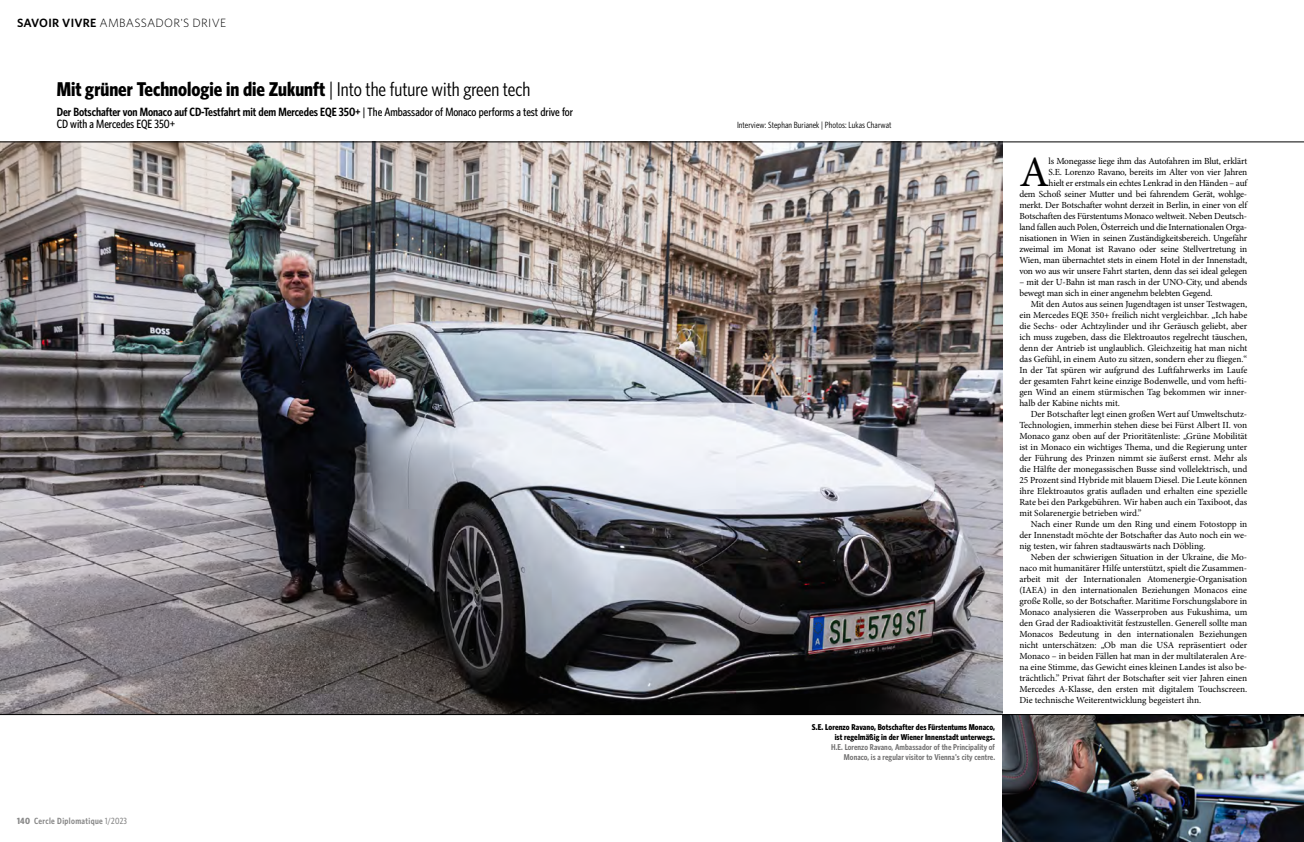
<style>
.page{position:relative;width:1304px;height:842px;background:#fff}
.page>*{position:absolute;margin:0;border:0;box-sizing:border-box;transform-origin:0 0}
.t1{font:43.1px "Minion Pro";color:#000}
.t2{font:700 20px "Whitney Condensed";color:#000}
.t3{font:500 12px/12px "Whitney Condensed";letter-spacing:-.005em;color:#000}
.t4{font:300 12px "Whitney";letter-spacing:.02em;color:#000}
.t5{font:9.3px/11px "Minion Pro";letter-spacing:-.015em;color:#000;text-align:justify}
.t6{font:9px "Whitney Condensed";letter-spacing:.01em;color:#000}
.t7{font:600 9px "Whitney Condensed";letter-spacing:.04em;color:#878787}
.t8{font:700 8.5px/10px "Whitney Condensed";letter-spacing:.01em;color:#000;text-align:right}
.t9{font:600 8.5px/10px "Whitney Condensed";letter-spacing:.01em;color:#706f6f;text-align:right}
.s1{font-weight:600}
.s2{font-weight:400}
.s3{font-weight:700}
.s4{font-weight:500}
</style>
<div class="page">
<img style="left:1002px;top:715px;width:302px;height:127px">
<img style="left:0;top:143px;width:1002px;height:571px">
<hr style="left:0;top:142px;width:1304px;height:1px;background:#000">
<hr style="left:0;top:714px;width:1304px;height:1px;background:#000">
<p class="t4" style="left:17px;top:14px;width:211px"><span class="s1">SAVOIR VIVRE</span> AMBASSADOR'S DRIVE</p>
<h2 class="t2" style="left:57px;top:76px;width:475px">Mit grüner Technologie in die Zukunft <span class="s2">| Into the future with green tech</span></h2>
<p class="t3" style="left:57px;top:105px;width:518px"><span class="s1">Der Botschafter von Monaco auf CD-Testfahrt mit dem Mercedes EQE 350+</span> | The Ambassador of Monaco performs a test drive for<br>CD with a Mercedes EQE 350+</p>
<p class="t7" style="left:17px;top:815px;width:112px"><span class="s3">140</span> Cercle Diplomatique <span class="s4">1/2023</span></p>
<p class="t6" style="left:737px;top:119px;width:156px">Interview: Stephan Burianek | Photos: Lukas Charwat</p>
<p class="t8" style="left:812px;top:721px;width:185px">S.E. Lorenzo Ravano, Botschafter des Fürstentums Monaco, ist regelmäßig in der Wiener Innenstadt unterwegs.</p>
<p class="t9" style="left:831px;top:741px;width:165px">H.E. Lorenzo Ravano, Ambassador of the Principality of<br>Monaco, is a regular visitor to Vienna's city centre.</p>
<h1 class="t1" style="left:1019px;top:143px;width:31px">A</h1>
<p class="t5" style="left:1019px;top:155px;width:229px;text-align:right">ls Monegasse liege ihm das Autofahren im Blut, erklärt<br>S.E. Lorenzo Ravano, bereits im Alter von vier Jahren<br>hielt er erstmals ein echtes Lenkrad in den Händen – auf<br>dem Schoß seiner Mutter und bei fahrendem Gerät, wohlge&shy;merkt. Der Botschafter wohnt derzeit in Berlin, in einer von elf Botschaften des Fürstentums Monaco weltweit. Neben Deutsch&shy;land fallen auch Polen, Österreich und die Internationalen Orga&shy;nisationen in Wien in seinen Zuständigkeitsbereich. Ungefähr zweimal im Monat ist Ravano oder seine Stellvertretung in Wien, man übernachtet stets in einem Hotel in der Innenstadt, von wo aus wir unsere Fahrt starten, denn das sei ideal gelegen</p>
<p class="t5" style="left:1019px;top:276px;width:229px">– mit der U-Bahn ist man rasch in der UNO-City, und abends bewegt man sich in einer angenehm belebten Gegend.</p>
<p class="t5" style="left:1019px;top:298px;width:229px;text-indent:11px">Mit den Autos aus seinen Jugendtagen ist unser Testwagen, ein Mercedes EQE 350+ freilich nicht vergleichbar. „Ich habe die Sechs- oder Achtzylinder und ihr Geräusch geliebt, aber ich muss zugeben, dass die Elektroautos regelrecht täuschen, denn der Antrieb ist unglaublich. Gleichzeitig hat man nicht das Gefühl, in einem Auto zu sitzen, sondern eher zu fliegen.“ In der Tat spüren wir aufgrund des Luftfahrwerks im Laufe der gesamten Fahrt keine einzige Bodenwelle, und vom hefti&shy;gen Wind an einem stürmischen Tag bekommen wir inner&shy;halb der Kabine nichts mit.</p>
<p class="t5" style="left:1019px;top:408px;width:229px;text-indent:11px">Der Botschafter legt einen großen Wert auf Umweltschutz-Technologien, immerhin stehen diese bei Fürst Albert II. von Monaco ganz oben auf der Prioritätenliste: „Grüne Mobilität ist in Monaco ein wichtiges Thema, und die Regierung unter der Führung des Prinzen nimmt sie äußerst ernst. Mehr als die Hälfte der monegassischen Busse sind vollelektrisch, und 25 Prozent sind Hybride mit blauem Diesel. Die Leute können ihre Elektroautos gratis aufladen und erhalten eine spezielle Rate bei den Parkgebühren. Wir haben auch ein Taxiboot, das mit Solarenergie betrieben wird.”</p>
<p class="t5" style="left:1019px;top:518px;width:229px;text-indent:11px">Nach einer Runde um den Ring und einem Fotostopp in der Innenstadt möchte der Botschafter das Auto noch ein we&shy;nig testen, wir fahren stadtauswärts nach Döbling.</p>
<p class="t5" style="left:1019px;top:551px;width:229px;text-indent:11px">Neben der schwierigen Situation in der Ukraine, die Mo&shy;naco mit humanitärer Hilfe unterstützt, spielt die Zusammen&shy;arbeit mit der Internationalen Atomenergie-Organisation (IAEA) in den internationalen Beziehungen Monacos eine große Rolle, so der Botschafter. Maritime Forschungslabore in Monaco analysieren die Wasserproben aus Fukushima, um den Grad der Radioaktivität festzustellen. Generell sollte man Monacos Bedeutung in den internationalen Beziehungen nicht unterschätzen: „Ob man die USA repräsentiert oder Monaco – in beiden Fällen hat man in der multilateralen Are&shy;na eine Stimme, das Gewicht eines kleinen Landes ist also be&shy;trächtlich.” Privat fährt der Botschafter seit vier Jahren einen Mercedes A-Klasse, den ersten mit digitalem Touchscreen.<br>Die technische Weiterentwicklung begeistert ihn.</p>
</div>
